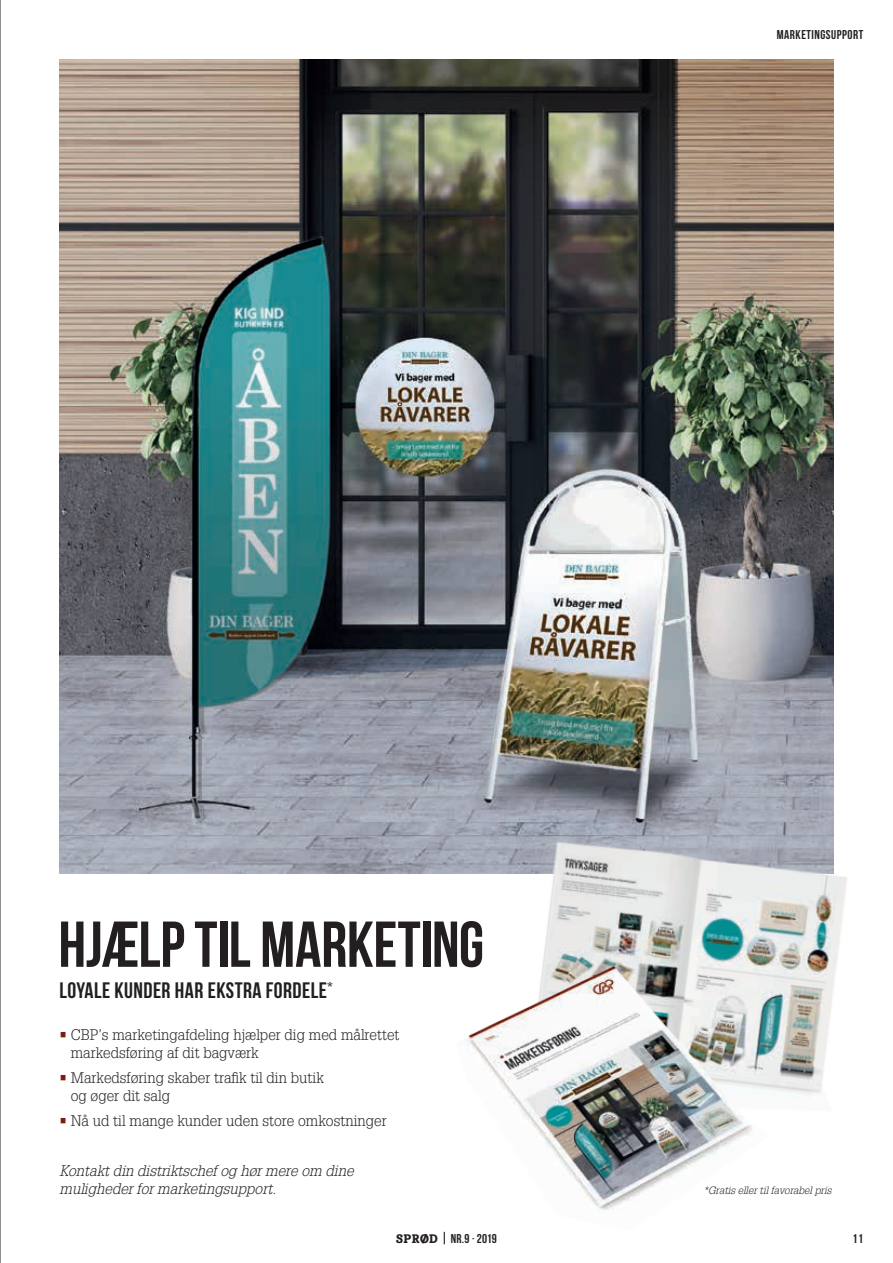
<style>
.page{position:relative;width:893px;height:1263px;background:#fff}
.page>*{position:absolute;margin:0;border:0;box-sizing:border-box;transform-origin:0 0}
.t1{font:700 64.65px "Bebas Neue";color:#231f20}
.t2{font:700 22.2px "Bebas Neue";letter-spacing:.02em;color:#231f20}
.t3{font:300 15px/18px "Glypha LT Std";color:#231f20}
.t4{font:italic 300 15px/18px "Glypha LT Std";color:#231f20}
.t5{font:700 12.75px "Bebas Neue";letter-spacing:.04em;color:#231f20}
.t6{font:italic 300 10.5px "Glypha LT Std";color:#231f20}
.s1{color:#7b1c11}
.s2{font-family:"Cabrito Con Ex B";font-weight:400;font-size:12px}
</style>
<div class="page">
<img style="left:60px;top:60px;width:773px;height:813px">
<img style="left:446px;top:783px;width:401px;height:311px">
<img style="left:443px;top:944px;width:370px;height:289px">
<svg style="left:444px;top:1232px;width:1px;height:12px"></svg>
<hr style="left:0;top:0;width:1px;height:1263px;background:#231f20">
<p class="t5" style="left:777px;top:28px;width:88px">MARKETINGSUPPORT</p>
<h1 class="t1" style="left:58px;top:909px;width:427px">HJÆLP TIL MARKETING</h1>
<h2 class="t2" style="left:60px;top:978px;width:274px">LOYALE KUNDER HAR EKSTRA FORDELE<sup>*</sup></h2>
<p class="t3" style="left:71px;top:1026px;width:330px;text-indent:-11px"><span class="s1">•</span> CBP’s marketingafdeling hjælper dig med målrettet markedsføring af dit bagværk</p>
<p class="t3" style="left:71px;top:1069px;width:255px;text-indent:-11px"><span class="s1">•</span> Markedsføring skaber trafik til din butik og øger dit salg</p>
<p class="t3" style="left:60px;top:1112px;width:329px"><span class="s1">•</span> Nå ud til mange kunder uden store omkostninger</p>
<p class="t4" style="left:60px;top:1162px;width:296px">Kontakt din distriktschef og hør mere om dine muligheder for marketingsupport.</p>
<p class="t6" style="left:704px;top:1184px;width:129px">*Gratis eller til favorabel pris</p>
<p class="t5" style="left:396px;top:1231px;width:102px"><span class="s2">SPRØD</span> NR.9 · 2019</p>
<p class="t5" style="left:853px;top:1231px;width:12px">11</p>
</div>
